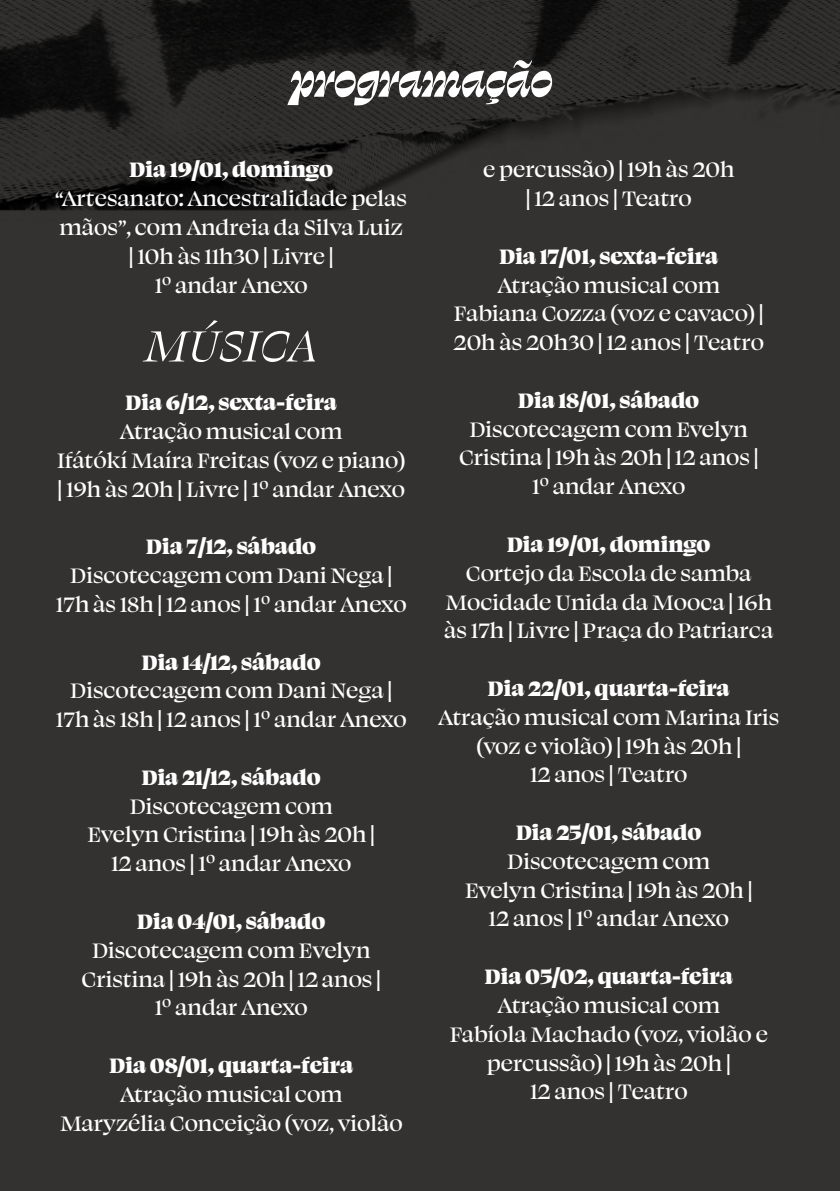
<style>
.page{position:relative;width:840px;height:1191px;background:#fff}
.page>*{position:absolute;margin:0;border:0;box-sizing:border-box;transform-origin:0 0}
.t1{font:50px "Swear Display Black Cilati";color:#fff}
.t2{font:50px "Swear Display Cilati";color:#fff}
.t3{font:500 24px/28.8px "Swear Display";color:#fff;text-align:center}
.t4{font:900 24px "Swear Display";color:#fff}
</style>
<div class="page">
<div style="left:0;top:0;width:839px;height:1191px;background:#343231"></div>
<img style="left:0;top:0;width:839px;height:211px">
<h1 class="t1" style="left:290px;top:48px;width:263px">programação</h1>
<p class="t4" style="left:129px;top:154px;width:205px">Dia 19/01, domingo</p>
<p class="t3" style="left:55px;top:183px;width:353px">“Artesanato: Ancestralidade pelas mãos”, com Andreia da Silva Luiz | 10h às 11h30 | Livre |<br>1º andar Anexo</p>
<h1 class="t2" style="left:144px;top:312px;width:175px">MÚSICA</h1>
<p class="t4" style="left:125px;top:387px;width:213px">Dia 6/12, sexta-feira</p>
<p class="t3" style="left:57px;top:416px;width:350px">Atração musical com<br>Ifátókí Maíra Freitas (voz e piano) | 19h às 20h | Livre | 1º andar Anexo</p>
<p class="t4" style="left:146px;top:531px;width:171px">Dia 7/12, sábado</p>
<p class="t3" style="left:56px;top:560px;width:352px">Discotecagem com Dani Nega |<br>17h às 18h | 12 anos | 1º andar Anexo</p>
<p class="t4" style="left:142px;top:646px;width:180px">Dia 14/12, sábado</p>
<p class="t3" style="left:56px;top:675px;width:352px">Discotecagem com Dani Nega |<br>17h às 18h | 12 anos | 1º andar Anexo</p>
<p class="t4" style="left:142px;top:761px;width:180px">Dia 21/12, sábado</p>
<p class="t3" style="left:87px;top:790px;width:289px">Discotecagem com<br>Evelyn Cristina | 19h às 20h |<br>12 anos | 1º andar Anexo</p>
<p class="t4" style="left:137px;top:905px;width:190px">Dia 04/01, sábado</p>
<p class="t3" style="left:82px;top:934px;width:301px">Discotecagem com Evelyn<br>Cristina | 19h às 20h | 12 anos |<br>1º andar Anexo</p>
<p class="t4" style="left:109px;top:1049px;width:245px">Dia 08/01, quarta-feira</p>
<p class="t3" style="left:60px;top:1078px;width:344px">Atração musical com<br>Maryzélia Conceição (voz, violão</p>
<p class="t3" style="left:482px;top:154px;width:253px">e percussão) | 19h às 20h | 12 anos | Teatro</p>
<p class="t4" style="left:499px;top:240px;width:220px">Dia 17/01, sexta-feira</p>
<p class="t3" style="left:453px;top:269px;width:311px">Atração musical com<br>Fabiana Cozza (voz e cavaco) |<br>20h às 20h30 | 12 anos | Teatro</p>
<p class="t4" style="left:518px;top:384px;width:182px">Dia 18/01, sábado</p>
<p class="t3" style="left:459px;top:413px;width:301px">Discotecagem com Evelyn<br>Cristina | 19h às 20h | 12 anos |<br>1º andar Anexo</p>
<p class="t4" style="left:506px;top:528px;width:205px">Dia 19/01, domingo</p>
<p class="t3" style="left:444px;top:557px;width:330px">Cortejo da Escola de samba<br>Mocidade Unida da Mooca | 16h às 17h | Livre | Praça do Patriarca</p>
<p class="t4" style="left:487px;top:672px;width:243px">Dia 22/01, quarta-feira</p>
<p class="t3" style="left:438px;top:701px;width:342px">Atração musical com Marina Iris (voz e violão) | 19h às 20h |<br>12 anos | Teatro</p>
<p class="t4" style="left:515px;top:816px;width:187px">Dia 25/01, sábado</p>
<p class="t3" style="left:464px;top:845px;width:289px">Discotecagem com<br>Evelyn Cristina | 19h às 20h |<br>12 anos | 1º andar Anexo</p>
<p class="t4" style="left:484px;top:960px;width:249px">Dia 05/02, quarta-feira</p>
<p class="t3" style="left:449px;top:989px;width:319px">Atração musical com<br>Fabíola Machado (voz, violão e percussão) | 19h às 20h |<br>12 anos | Teatro</p>
</div>
